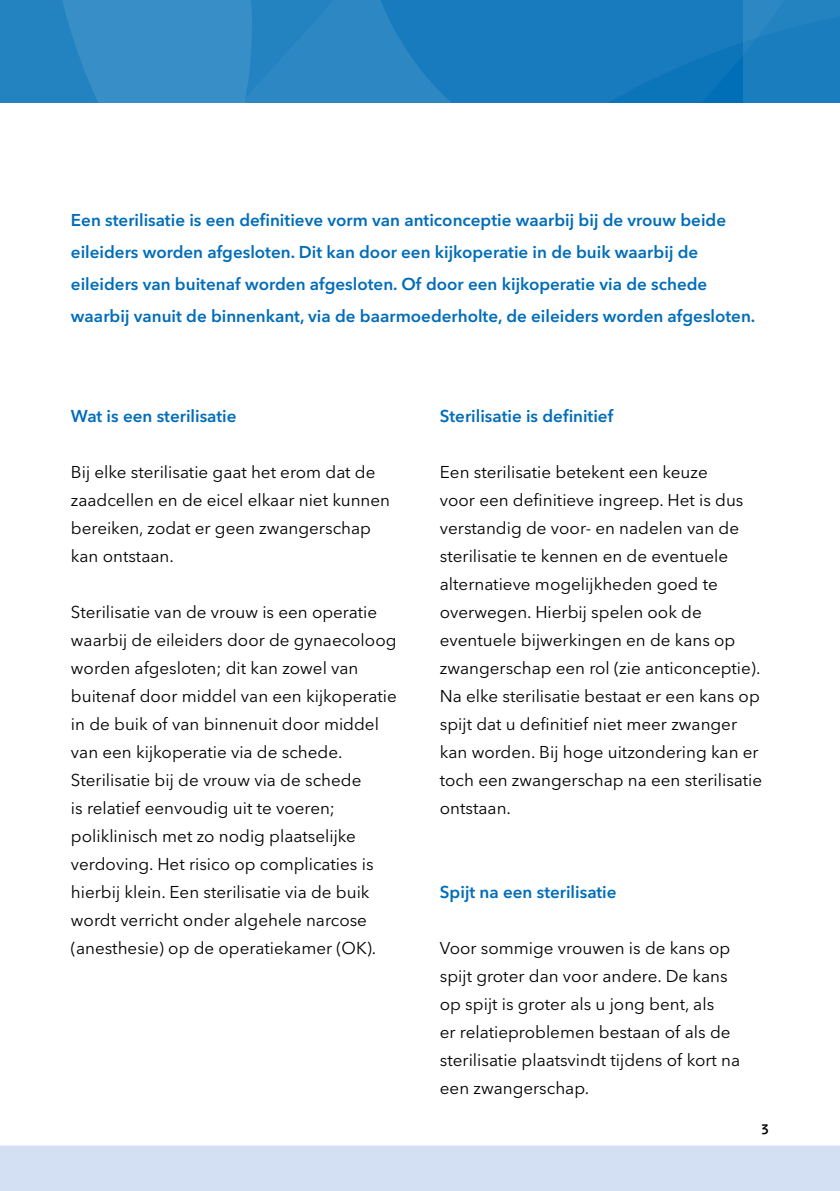
<style>
.page{position:relative;width:840px;height:1191px;background:#fff}
.page>*{position:absolute;margin:0;border:0;box-sizing:border-box;transform-origin:0 0}
.t1{font:17px/28px "Avenir Next LT Pro";color:#000}
.t2{font:600 17px/32px "Avenir Next LT Pro";color:#006db8}
.t3{font:600 14px "Avenir Next LT Pro";color:#000}
</style>
<div class="page">
<svg style="left:0;top:0;width:839px;height:102px;background:#2281c0"></svg>
<div style="left:0;top:1145px;width:839px;height:46px;background:#d3dff3"></div>
<p class="t2" style="left:71px;top:204px;width:685px">Een sterilisatie is een definitieve vorm van anticonceptie waarbij bij de vrouw beide eileiders worden afgesloten. Dit kan door een kijkoperatie in de buik waarbij de eileiders van buitenaf worden afgesloten. Of door een kijkoperatie via de schede waarbij vanuit de binnenkant, via de baarmoederholte, de eileiders worden afgesloten.</p>
<p class="t2" style="left:71px;top:400px;width:167px">Wat is een sterilisatie</p>
<p class="t1" style="left:71px;top:458px;width:320px">Bij elke sterilisatie gaat het erom dat de zaadcellen en de eicel elkaar niet kunnen bereiken, zodat er geen zwangerschap kan ontstaan.</p>
<p class="t1" style="left:71px;top:598px;width:327px">Sterilisatie van de vrouw is een operatie waarbij de eileiders door de gynaecoloog worden afgesloten; dit kan zowel van buitenaf door middel van een kijkoperatie in de buik of van binnenuit door middel van een kijkoperatie via de schede.<br>Sterilisatie bij de vrouw via de schede<br>is relatief eenvoudig uit te voeren; poliklinisch met zo nodig plaatselijke verdoving. Het risico op complicaties is hierbij klein. Een sterilisatie via de buik wordt verricht onder algehele narcose (anesthesie) op de operatiekamer (OK).</p>
<p class="t2" style="left:439px;top:400px;width:175px">Sterilisatie is definitief</p>
<p class="t1" style="left:439px;top:458px;width:323px">Een sterilisatie betekent een keuze<br>voor een definitieve ingreep. Het is dus verstandig de voor- en nadelen van de sterilisatie te kennen en de eventuele alternatieve mogelijkheden goed te overwegen. Hierbij spelen ook de eventuele bijwerkingen en de kans op zwangerschap een rol (zie anticonceptie).<br>Na elke sterilisatie bestaat er een kans op spijt dat u definitief niet meer zwanger kan worden. Bij hoge uitzondering kan er toch een zwangerschap na een sterilisatie ontstaan.</p>
<p class="t2" style="left:439px;top:876px;width:178px">Spijt na een sterilisatie</p>
<p class="t1" style="left:439px;top:934px;width:301px">Voor sommige vrouwen is de kans op spijt groter dan voor andere. De kans op spijt is groter als u jong bent, als<br>er relatieproblemen bestaan of als de sterilisatie plaatsvindt tijdens of kort na een zwangerschap.</p>
<p class="t3" style="left:760px;top:1118px;width:9px">3</p>
</div>
